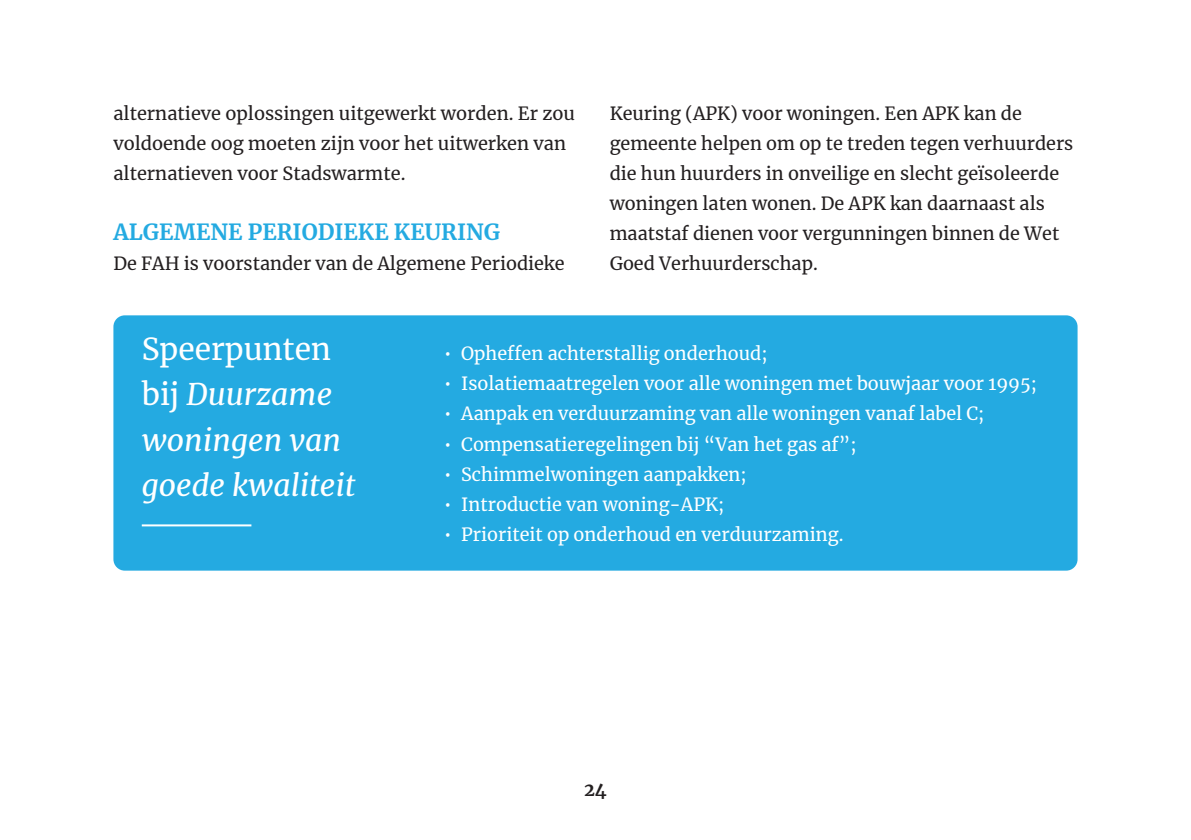
<style>
.page{position:relative;width:1191px;height:840px;background:#fff}
.page>*{position:absolute;margin:0;border:0;box-sizing:border-box;transform-origin:0 0}
.t1{font:italic 30px/45px "Merriweather";color:#fff}
.t2{font:700 22px "Merriweather";color:#24aae1}
.t3{font:18px/30px "Merriweather";color:#231f20}
.t4{font:18px "Merriweather";color:#fff}
.t5{font:700 18px "Merriweather";color:#231f20}
.s1{font-style:normal}
</style>
<div class="page">
<div style="left:113px;top:315px;width:964px;height:255px;background:#24aae1;border-radius:11px"></div>
<hr style="left:142px;top:524px;width:109px;height:2px;background:#fff">
<p class="t3" style="left:113px;top:98px;width:463px">alternatieve oplossingen uitgewerkt worden. Er zou voldoende oog moeten zijn voor het uitwerken van alternatieven voor Stadswarmte.</p>
<p class="t2" style="left:113px;top:217px;width:388px">ALGEMENE PERIODIEKE KEURING</p>
<p class="t3" style="left:113px;top:248px;width:452px">De FAH is voorstander van de Algemene Periodieke</p>
<p class="t3" style="left:609px;top:98px;width:465px">Keuring (APK) voor woningen. Een APK kan de gemeente helpen om op te treden tegen verhuurders die hun huurders in onveilige en slecht geïsoleerde woningen laten wonen. De APK kan daarnaast als maatstaf dienen voor vergunningen binnen de Wet Goed Verhuurderschap.</p>
<h1 class="t1" style="left:142px;top:326px;width:215px"><span class="s1">Speerpunten bij</span> Duurzame woningen van goede kwaliteit</h1>
<p class="t4" style="left:444px;top:341px;width:325px">• Opheffen achterstallig onderhoud;</p>
<p class="t4" style="left:444px;top:371px;width:594px">• Isolatiemaatregelen voor alle woningen met bouwjaar voor 1995;</p>
<p class="t4" style="left:444px;top:401px;width:541px">• Aanpak en verduurzaming van alle woningen vanaf label C;</p>
<p class="t4" style="left:444px;top:431px;width:414px">• Compensatieregelingen bij “Van het gas af”;</p>
<p class="t4" style="left:444px;top:461px;width:304px">• Schimmelwoningen aanpakken;</p>
<p class="t4" style="left:444px;top:491px;width:282px">• Introductie van woning-APK;</p>
<p class="t4" style="left:444px;top:521px;width:401px">• Prioriteit op onderhoud en verduurzaming.</p>
<p class="t5" style="left:584px;top:776px;width:24px">24</p>
</div>
